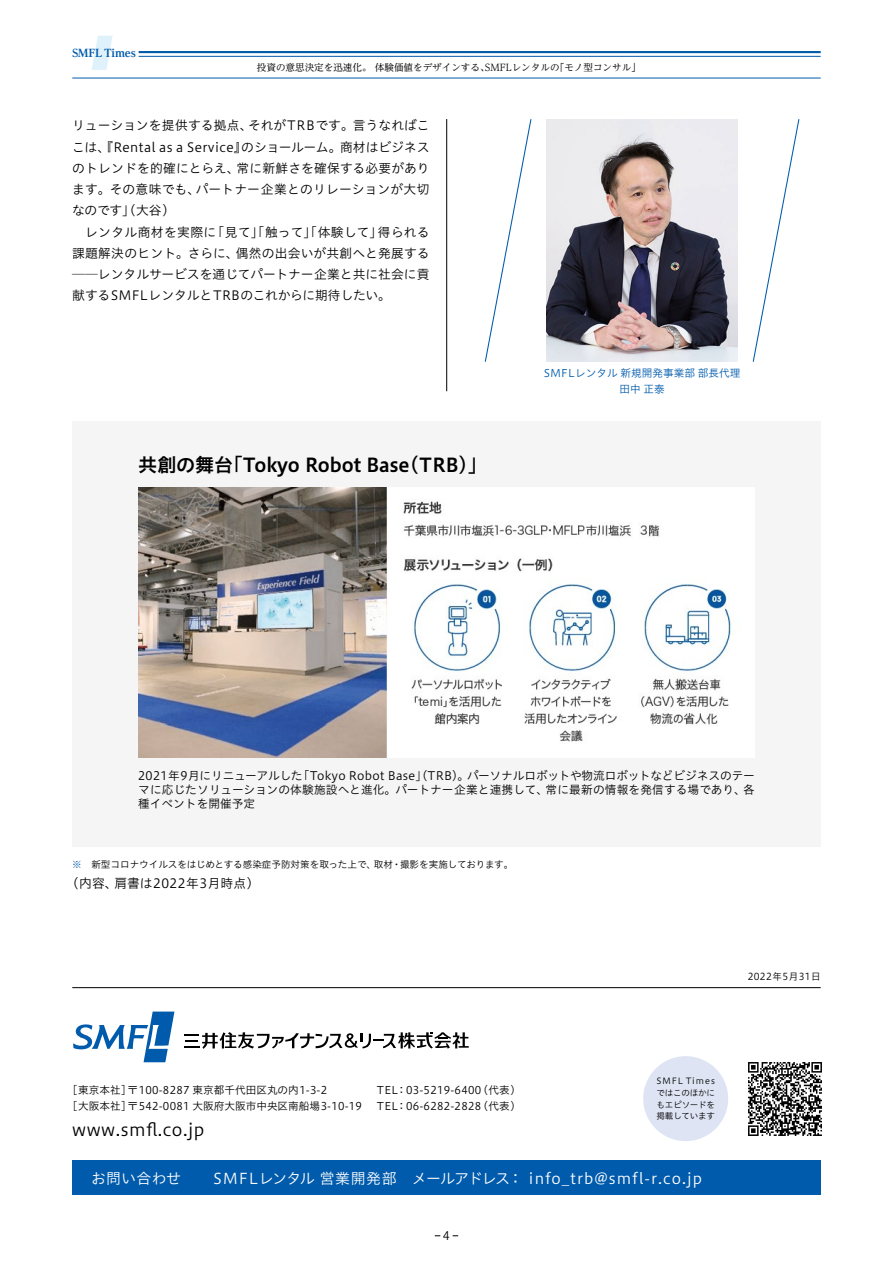
<style>
.page{position:relative;width:893px;height:1263px;background:#fff}
.page>*{position:absolute;margin:0;border:0;box-sizing:border-box;transform-origin:0 0}
.t1{font:19.2px "Hiragino UD Sans Std N W6";color:#000}
.t2{font:16.95px "Hiragino UD Sans Std N W3";letter-spacing:.03em;color:#000}
.t3{font:14.85px "Hiragino UD Sans Std N W3";letter-spacing:.04em;color:#fff}
.t4{font:12.75px/21.3px "Hiragino UD Sans Std N W3";letter-spacing:.005em;color:#000;text-align:justify}
.t5{font:12.75px "Hiragino UD Sans Std N W3";letter-spacing:.03em;color:#000}
.t6{font:11.7px/13.8px "Hiragino UD Sans Std N W3";letter-spacing:.015em;color:#000;text-align:justify}
.t7{font:10.65px "Hiragino UD Sans Std N W3";color:#000}
.t8{font:10.65px "Hiragino UD Sans Std N W3";letter-spacing:.03em;color:#000}
.t9{font:10.65px/15.9px "Hiragino UD Sans Std N W3";color:#005bac;text-align:center}
.t10{font:800 10.65px "UD Reimin Pr 6 N";letter-spacing:-.03em;color:#005bac}
.t11{font:9.6px "Hiragino UD Sans Std N W3";color:#000}
.t12{font:9.6px "UD Reimin Pr 6 N";color:#000}
.t13{font:9.6px "Hiragino UD Sans Std N W3";letter-spacing:.05em;color:#000}
.t14{font:8.55px/11.7px "Hiragino UD Sans Std N W3";color:#000;text-align:justify}
.s1{color:#005bac}
</style>
<div class="page">
<svg style="left:92px;top:36px;width:21px;height:34px"></svg>
<hr style="left:139px;top:51px;width:682px;height:2px;background:#005bac">
<hr style="left:139px;top:56px;width:682px;height:1px;background:#005bac">
<hr style="left:72px;top:78px;width:749px;height:1px;background:#005bac">
<svg style="left:73px;top:1011px;width:101px;height:51px"></svg>
<svg style="left:184px;top:1032px;width:285px;height:17px"></svg>
<hr style="left:72px;top:987px;width:749px;height:1px;background:#000">
<img style="left:748px;top:1062px;width:74px;height:74px">
<div style="left:643px;top:1056px;width:85px;height:85px;background:#dee4f3;border-radius:50%"></div>
<div style="left:72px;top:1161px;width:749px;height:34px;background:#005bac"></div>
<div style="left:72px;top:421px;width:749px;height:425px;background:#f5f5f5"></div>
<img style="left:138px;top:487px;width:593px;height:270px">
<img style="left:546px;top:119px;width:192px;height:243px">
<svg style="left:484px;top:119px;width:48px;height:243px"></svg>
<svg style="left:752px;top:119px;width:48px;height:243px"></svg>
<hr style="left:446px;top:119px;width:1px;height:272px;background:#000">
<p class="t10" style="left:72px;top:44px;width:65px">SMFL Times</p>
<p class="t12" style="left:257px;top:59px;width:386px">投資の意思決定を迅速化。 体験価値をデザインする、SMFLレンタルの「モノ型コンサル」</p>
<p class="t4" style="left:72px;top:114px;width:359px">リューションを提供する拠点、それがTRBです。言うなればここは、『Rental as a Service』のショールーム。商材はビジネスのトレンドを的確にとらえ、常に新鮮さを確保する必要があります。その意味でも、パートナー企業とのリレーションが大切なのです」（大谷）</p>
<p class="t4" style="left:72px;top:220px;width:359px;text-indent:13px">レンタル商材を実際に「見て」「触って」「体験して」得られる課題解決のヒント。さらに、偶然の出会いが共創へと発展する──レンタルサービスを通じてパートナー企業と共に社会に貢献するSMFLレンタルとTRBのこれからに期待したい。</p>
<h1 class="t1" style="left:138px;top:450px;width:350px">共創の舞台「Tokyo Robot Base（TRB）」</h1>
<p class="t9" style="left:544px;top:365px;width:198px">SMFLレンタル 新規開発事業部 部長代理田中 正泰</p>
<p class="t6" style="left:138px;top:768px;width:618px">2021年9月にリニューアルした「Tokyo Robot Base」（TRB）。パーソナルロボットや物流ロボットなどビジネスのテーマに応じたソリューションの体験施設へと進化。パートナー企業と連携して、常に最新の情報を発信する場であり、各種イベントを開催予定</p>
<p class="t11" style="left:72px;top:857px;width:443px"><span class="s1">※</span>　新型コロナウイルスをはじめとする感染症予防対策を取った上で、取材・撮影を実施しております。</p>
<p class="t5" style="left:66px;top:873px;width:195px">（内容、肩書は2022年3月時点）</p>
<p class="t13" style="left:748px;top:969px;width:74px">2022年5月31日</p>
<p class="t7" style="left:67px;top:1082px;width:262px">［東京本社］〒100-8287 東京都千代田区丸の内1-3-2</p>
<p class="t8" style="left:377px;top:1082px;width:146px">TEL：03-5219-6400（代表）</p>
<p class="t7" style="left:67px;top:1097px;width:297px">［大阪本社］〒542-0081 大阪府大阪市中央区南船場3-10-19</p>
<p class="t8" style="left:377px;top:1097px;width:146px">TEL：06-6282-2828（代表）</p>
<h2 class="t2" style="left:72px;top:1116px;width:134px">www.smfl.co.jp</h2>
<p class="t14" style="left:656px;top:1075px;width:60px">SMFL Timesではこのほかにもエピソードを掲載しています</p>
<p class="t3" style="left:91px;top:1167px;width:613px">お問い合わせ　　SMFLレンタル 営業開発部　メールアドレス： info_trb@smfl-r.co.jp</p>
<p class="t6" style="left:443px;top:1228px;width:9px">4</p>
</div>
